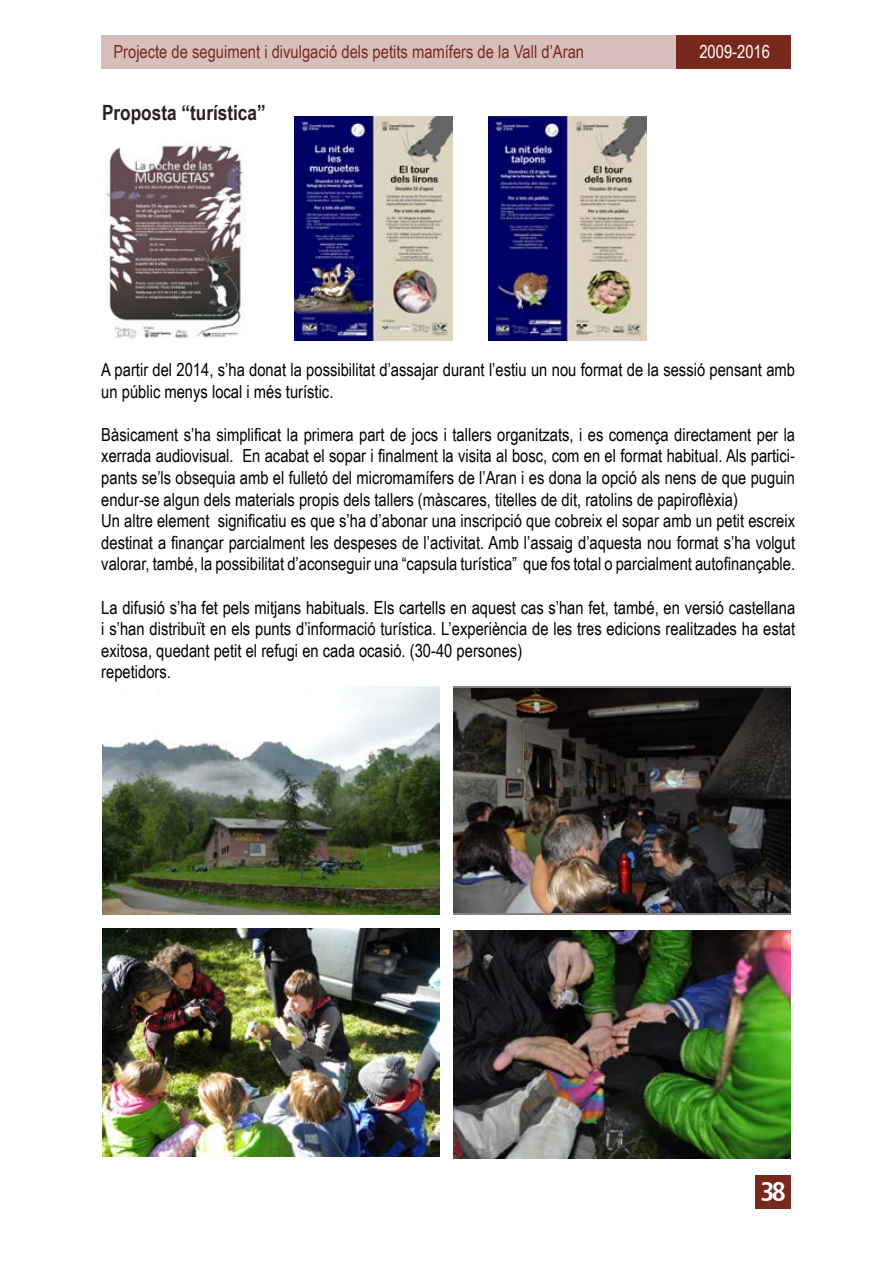
<style>
.page{position:relative;width:893px;height:1263px;background:#fff}
.page>*{position:absolute;margin:0;border:0;box-sizing:border-box;transform-origin:0 0}
.t1{font:700 condensed 27px "Frutiger 67";color:#fff}
.t2{font:700 21px "Arial Narrow";color:#28211f}
.t3{font:18px/21.6px "Arial Narrow";color:#000}
.t4{font:18px "Arial Narrow";color:#78291e}
.t5{font:18px "Arial Narrow";color:#fff}
</style>
<div class="page">
<div style="left:101px;top:35px;width:624px;height:34px;background:#d6bfbb"></div>
<div style="left:677px;top:35px;width:114px;height:34px;background:#78291e"></div>
<div style="left:755px;top:1175px;width:36px;height:34px;background:#78291e"></div>
<img style="left:102px;top:142px;width:144px;height:197px">
<img style="left:102px;top:686px;width:337px;height:229px">
<img style="left:454px;top:688px;width:337px;height:225px">
<img style="left:102px;top:929px;width:337px;height:228px">
<img style="left:454px;top:930px;width:337px;height:228px">
<img style="left:489px;top:117px;width:158px;height:223px">
<img style="left:295px;top:117px;width:158px;height:223px">
<p class="t4" style="left:113px;top:38px;width:472px">Projecte de seguiment i divulgació dels petits mamífers de la Vall d’Aran</p>
<p class="t5" style="left:699px;top:38px;width:72px">2009-2016</p>
<p class="t2" style="left:102px;top:97px;width:165px">Proposta “turística”</p>
<p class="t3" style="left:101px;top:358px;width:695px">A partir del 2014, s’ha donat la possibilitat d’assajar durant l’estiu un nou format de la sessió pensant amb un públic menys local i més turístic.</p>
<p class="t3" style="left:101px;top:423px;width:695px">Bàsicament s’ha simplificat la primera part de jocs i tallers organitzats, i es comença directament per la xerrada audiovisual. En acabat el sopar i finalment la visita al bosc, com en el format habitual. Als partici&shy;pants se’ls obsequia amb el fulletó del micromamífers de l’Aran i es dona la opció als nens de que puguin endur-se algun dels materials propis dels tallers (màscares, titelles de dit, ratolins de papiroflèxia)<br>Un altre element significatiu es que s’ha d’abonar una inscripció que cobreix el sopar amb un petit escreix destinat a finançar parcialment les despeses de l’activitat. Amb l’assaig d’aquesta nou format s’ha volgut valorar, també, la possibilitat d’aconseguir una “capsula turística” que fos total o parcialment autofinançable.</p>
<p class="t3" style="left:101px;top:596px;width:695px">La difusió s’ha fet pels mitjans habituals. Els cartells en aquest cas s’han fet, també, en versió castellana i s’han distribuït en els punts d’informació turística. L’experiència de les tres edicions realitzades ha estat exitosa, quedant petit el refugi en cada ocasió. (30-40 persones)<br>repetidors.</p>
<h1 class="t1" style="left:760px;top:1176px;width:27px">38</h1>
</div>
